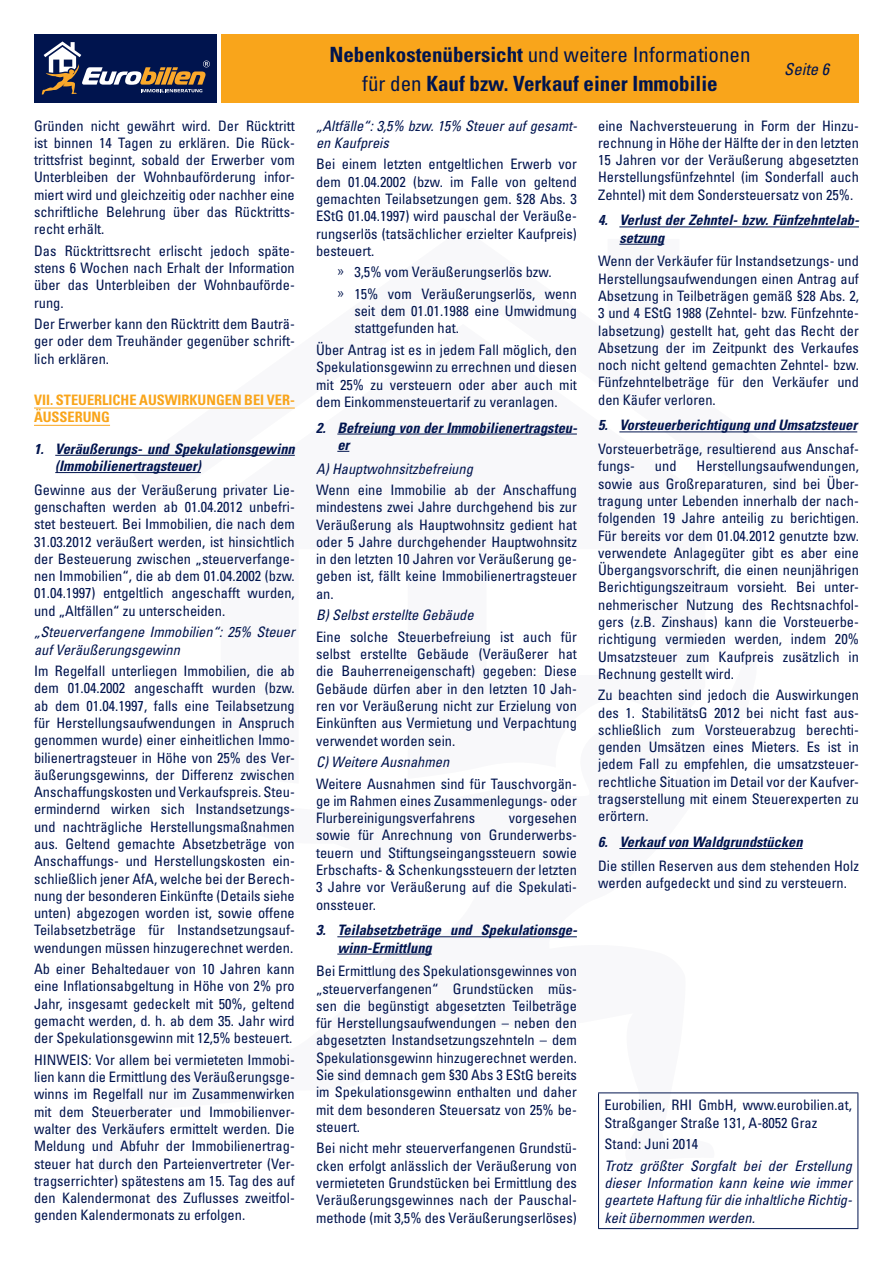
<style>
.page{position:relative;width:893px;height:1263px;background:#fff}
.page>*{position:absolute;margin:0;border:0;box-sizing:border-box;transform-origin:0 0}
.t1{font:700 condensed 21px/29.4px "Univers";color:#00144e;text-align:center}
.t2{font:italic condensed 16.5px "Univers";color:#00144e}
.t3{font:condensed 14.4px/17.2px "Univers";color:#00144e;text-align:justify}
.t4{font:italic condensed 14.4px/17.2px "Univers";color:#00144e}
.t5{font:italic 700 condensed 14.4px/17.2px "Univers";color:#00144e}
.t6{font:700 condensed 14.4px/17.2px "Univers";color:#f9a51b}
.s1{font-weight:400}
</style>
<div class="page">
<svg style="left:34px;top:34px;width:825px;height:68px;background:#cb8c2a"></svg>
<hr style="left:34px;top:408px;width:261px;height:1px;background:#f9a51b">
<hr style="left:34px;top:425px;width:76px;height:1px;background:#f9a51b">
<hr style="left:55px;top:455px;width:240px;height:1px;background:#00144e">
<hr style="left:55px;top:472px;width:146px;height:1px;background:#00144e">
<hr style="left:337px;top:434px;width:240px;height:1px;background:#00144e">
<svg style="left:337px;top:451px;width:12px;height:1px"></svg>
<hr style="left:337px;top:936px;width:240px;height:1px;background:#00144e">
<hr style="left:337px;top:954px;width:95px;height:1px;background:#00144e">
<hr style="left:619px;top:227px;width:240px;height:1px;background:#00144e">
<hr style="left:619px;top:244px;width:45px;height:1px;background:#00144e">
<hr style="left:619px;top:431px;width:238px;height:1px;background:#00144e">
<hr style="left:619px;top:848px;width:184px;height:1px;background:#00144e">
<hr style="left:598px;top:1092px;width:260px;height:1px;background:#00144e">
<hr style="left:598px;top:1093px;width:1px;height:135px;background:#00144e">
<hr style="left:857px;top:1093px;width:1px;height:135px;background:#00144e">
<hr style="left:598px;top:1228px;width:260px;height:1px;background:#00144e">
<p class="t3" style="left:34px;top:117px;width:262px">Gründen nicht gewährt wird. Der Rücktritt ist binnen 14 Tagen zu erklären. Die Rück&shy;trittsfrist beginnt, sobald der Erwerber vom Unterbleiben der Wohnbauförderung infor&shy;miert wird und gleichzeitig oder nachher eine schriftliche Belehrung über das Rücktritts&shy;recht erhält.</p>
<p class="t3" style="left:34px;top:242px;width:262px">Das Rücktrittsrecht erlischt jedoch späte&shy;stens 6 Wochen nach Erhalt der Information über das Unterbleiben der Wohnbauförde&shy;rung.</p>
<p class="t3" style="left:34px;top:315px;width:262px">Der Erwerber kann den Rücktritt dem Bauträ&shy;ger oder dem Treuhänder gegenüber schrift&shy;lich erklären.</p>
<p class="t6" style="left:34px;top:391px;width:262px">VII. STEUERLICHE AUSWIRKUNGEN BEI VER-<br>ÄUSSERUNG</p>
<p class="t5" style="left:55px;top:440px;width:241px;text-indent:-21px">1. Veräußerungs- und Spekulationsgewinn (Immobilienertragsteuer)</p>
<p class="t3" style="left:34px;top:481px;width:262px">Gewinne aus der Veräußerung privater Lie&shy;genschaften werden ab 01.04.2012 unbefri&shy;stet besteuert. Bei Immobilien, die nach dem 31.03.2012 veräußert werden, ist hinsichtlich der Besteuerung zwischen „steuerverfange&shy;nen Immobilien“, die ab dem 01.04.2002 (bzw.<br>01.04.1997) entgeltlich angeschafft wurden, und „Altfällen“ zu unterscheiden.</p>
<p class="t4" style="left:34px;top:623px;width:262px">„Steuerverfangene Immobilien“: 25% Steuer auf Veräußerungsgewinn</p>
<p class="t3" style="left:34px;top:662px;width:262px">Im Regelfall unterliegen Immobilien, die ab dem 01.04.2002 angeschafft wurden (bzw. ab dem 01.04.1997, falls eine Teilabsetzung für Herstellungsaufwendungen in Anspruch genommen wurde) einer einheitlichen Immo&shy;bilienertragsteuer in Höhe von 25% des Ver&shy;äußerungsgewinns, der Differenz zwischen Anschaffungskosten und Verkaufspreis. Steu&shy;ermindernd wirken sich Instandsetzungs&shy;und nachträgliche Herstellungsmaßnahmen aus. Geltend gemachte Absetzbeträge von Anschaffungs- und Herstellungskosten ein&shy;schließlich jener AfA, welche bei der Berech&shy;nung der besonderen Einkünfte (Details siehe unten) abgezogen worden ist, sowie offene Teilabsetzbeträge für Instandsetzungsauf&shy;wendungen müssen hinzugerechnet werden.</p>
<p class="t3" style="left:34px;top:960px;width:262px">Ab einer Behaltedauer von 10 Jahren kann eine Inflationsabgeltung in Höhe von 2% pro Jahr, insgesamt gedeckelt mit 50%, geltend gemacht werden, d. h. ab dem 35. Jahr wird der Spekulationsgewinn mit 12,5% besteuert.</p>
<p class="t3" style="left:34px;top:1051px;width:262px">HINWEIS: Vor allem bei vermieteten Immobi&shy;lien kann die Ermittlung des Veräußerungsge&shy;winns im Regelfall nur im Zusammenwirken mit dem Steuerberater und Immobilienver&shy;walter des Verkäufers ermittelt werden. Die Meldung und Abfuhr der Immobilienertrag&shy;steuer hat durch den Parteienvertreter (Ver&shy;tragserrichter) spätestens am 15. Tag des auf den Kalendermonat des Zuflusses zweitfol&shy;genden Kalendermonats zu erfolgen.</p>
<h1 class="t1" style="left:329px;top:39px;width:423px">Nebenkostenübersicht <span class="s1">und weitere Informationen für den</span> Kauf bzw. Verkauf einer Immobilie</h1>
<p class="t2" style="left:784px;top:58px;width:46px">Seite 6</p>
<p class="t4" style="left:316px;top:117px;width:262px">„Altfälle“: 3,5% bzw. 15% Steuer auf gesamt&shy;en Kaufpreis</p>
<p class="t3" style="left:316px;top:155px;width:262px">Bei einem letzten entgeltlichen Erwerb vor dem 01.04.2002 (bzw. im Falle von geltend gemachten Teilabsetzungen gem. §28 Abs. 3<br>EStG 01.04.1997) wird pauschal der Veräuße&shy;rungserlös (tatsächlicher erzielter Kaufpreis) besteuert.</p>
<p class="t3" style="left:354px;top:261px;width:224px;line-height:21.6px">3,5% vom Veräußerungserlös bzw.<br>15% vom Veräußerungserlös, wenn</p>
<p class="t3" style="left:354px;top:302px;width:224px">seit dem 01.01.1988 eine Umwidmung stattgefunden hat.</p>
<p class="t3" style="left:316px;top:341px;width:262px">Über Antrag ist es in jedem Fall möglich, den Spekulationsgewinn zu errechnen und diesen mit 25% zu versteuern oder aber auch mit dem Einkommensteuertarif zu veranlagen.</p>
<p class="t5" style="left:337px;top:419px;width:241px;text-indent:-21px">2. Befreiung von der Immobilienertragsteu&shy;er</p>
<p class="t4" style="left:316px;top:460px;width:158px">A) Hauptwohnsitzbefreiung</p>
<p class="t3" style="left:316px;top:481px;width:262px">Wenn eine Immobilie ab der Anschaffung mindestens zwei Jahre durchgehend bis zur Veräußerung als Hauptwohnsitz gedient hat oder 5 Jahre durchgehender Hauptwohnsitz in den letzten 10 Jahren vor Veräußerung ge&shy;geben ist, fällt keine Immobilienertragsteuer an.</p>
<p class="t4" style="left:316px;top:606px;width:159px">B) Selbst erstellte Gebäude</p>
<p class="t3" style="left:316px;top:628px;width:262px">Eine solche Steuerbefreiung ist auch für selbst erstellte Gebäude (Veräußerer hat die Bauherreneigenschaft) gegeben: Diese Gebäude dürfen aber in den letzten 10 Jah&shy;ren vor Veräußerung nicht zur Erzielung von Einkünften aus Vermietung und Verpachtung verwendet worden sein.</p>
<p class="t4" style="left:316px;top:753px;width:135px">C) Weitere Ausnahmen</p>
<p class="t3" style="left:316px;top:775px;width:262px">Weitere Ausnahmen sind für Tauschvorgän&shy;ge im Rahmen eines Zusammenlegungs- oder Flurbereinigungsverfahrens</p>
<p class="t3" style="left:316px;top:809px;width:262px;text-indent:193px">vorgesehen sowie für Anrechnung von Grunderwerbs&shy;teuern und Stiftungseingangssteuern sowie Erbschafts- &amp; Schenkungssteuern der letzten 3 Jahre vor Veräußerung auf die Spekulati&shy;onssteuer.</p>
<p class="t5" style="left:337px;top:921px;width:241px;text-indent:-21px">3. Teilabsetzbeträge und Spekulationsge&shy;winn-Ermittlung</p>
<p class="t3" style="left:316px;top:962px;width:262px">Bei Ermittlung des Spekulationsgewinnes von „steuerverfangenen“ Grundstücken müs&shy;sen die begünstigt abgesetzten Teilbeträge für Herstellungsaufwendungen – neben den abgesetzten Instandsetzungszehnteln – dem Spekulationsgewinn hinzugerechnet werden.<br>Sie sind demnach gem §30 Abs 3 EStG bereits im Spekulationsgewinn enthalten und daher mit dem besonderen Steuersatz von 25% be&shy;steuert.</p>
<p class="t3" style="left:316px;top:1139px;width:262px">Bei nicht mehr steuerverfangenen Grundstü&shy;cken erfolgt anlässlich der Veräußerung von vermieteten Grundstücken bei Ermittlung des Veräußerungsgewinnes nach der Pauschal&shy;methode (mit 3,5% des Veräußerungserlöses)</p>
<p class="t3" style="left:598px;top:117px;width:262px">eine Nachversteuerung in Form der Hinzu&shy;rechnung in Höhe der Hälfte der in den letzten 15 Jahren vor der Veräußerung abgesetzten Herstellungsfünfzehntel (im Sonderfall auch Zehntel) mit dem Sondersteuersatz von 25%.</p>
<p class="t5" style="left:619px;top:212px;width:241px;text-indent:-21px">4. Verlust der Zehntel- bzw. Fünfzehntelab&shy;setzung</p>
<p class="t3" style="left:598px;top:252px;width:262px">Wenn der Verkäufer für Instandsetzungs- und Herstellungsaufwendungen einen Antrag auf Absetzung in Teilbeträgen gemäß §28 Abs. 2, 3 und 4 EStG 1988 (Zehntel- bzw. Fünfzehnte&shy;labsetzung) gestellt hat, geht das Recht der Absetzung der im Zeitpunkt des Verkaufes noch nicht geltend gemachten Zehntel- bzw.<br>Fünfzehntelbeträge für den Verkäufer und den Käufer verloren.</p>
<p class="t5" style="left:598px;top:417px;width:261px">5. Vorsteuerberichtigung und Umsatzsteuer</p>
<p class="t3" style="left:598px;top:440px;width:262px">Vorsteuerbeträge, resultierend aus Anschaf&shy;fungs-</p>
<p class="t3" style="left:598px;top:457px;width:262px;text-indent:98px">Herstellungsaufwendungen, sowie aus Großreparaturen, sind bei Über&shy;tragung unter Lebenden innerhalb der nach&shy;folgenden 19 Jahre anteilig zu berichtigen.<br>Für bereits vor dem 01.04.2012 genutzte bzw. verwendete Anlagegüter gibt es aber eine Übergangsvorschrift, die einen neunjährigen Berichtigungszeitraum vorsieht. Bei unter&shy;nehmerischer Nutzung des Rechtsnachfol&shy;gers (z.B. Zinshaus) kann die Vorsteuerbe&shy;richtigung vermieden werden, indem 20% Umsatzsteuer zum Kaufpreis zusätzlich in Rechnung gestellt wird.</p>
<p class="t3" style="left:598px;top:686px;width:262px">Zu beachten sind jedoch die Auswirkungen des 1. StabilitätsG 2012 bei nicht fast aus&shy;schließlich zum Vorsteuerabzug berechti&shy;genden Umsätzen eines Mieters. Es ist in jedem Fall zu empfehlen, die umsatzsteuer&shy;rechtliche Situation im Detail vor der Kaufver&shy;tragserstellung mit einem Steuerexperten zu erörtern.</p>
<p class="t5" style="left:598px;top:833px;width:206px">6. Verkauf von Waldgrundstücken</p>
<p class="t3" style="left:598px;top:857px;width:262px">Die stillen Reserven aus dem stehenden Holz werden aufgedeckt und sind zu versteuern.</p>
<p class="t3" style="left:655px;top:457px;width:23px">und</p>
<p class="t3" style="left:604px;top:1096px;width:249px">Eurobilien, RHI GmbH, www.eurobilien.at,<br>Straßganger Straße 131, A-8052 Graz</p>
<p class="t3" style="left:604px;top:1135px;width:95px">Stand: Juni 2014</p>
<p class="t4" style="left:604px;top:1157px;width:249px;text-align:justify">Trotz größter Sorgfalt bei der Erstellung dieser Information kann keine wie immer geartete Haftung für die inhaltliche Richtig&shy;keit übernommen werden.</p>
</div>
